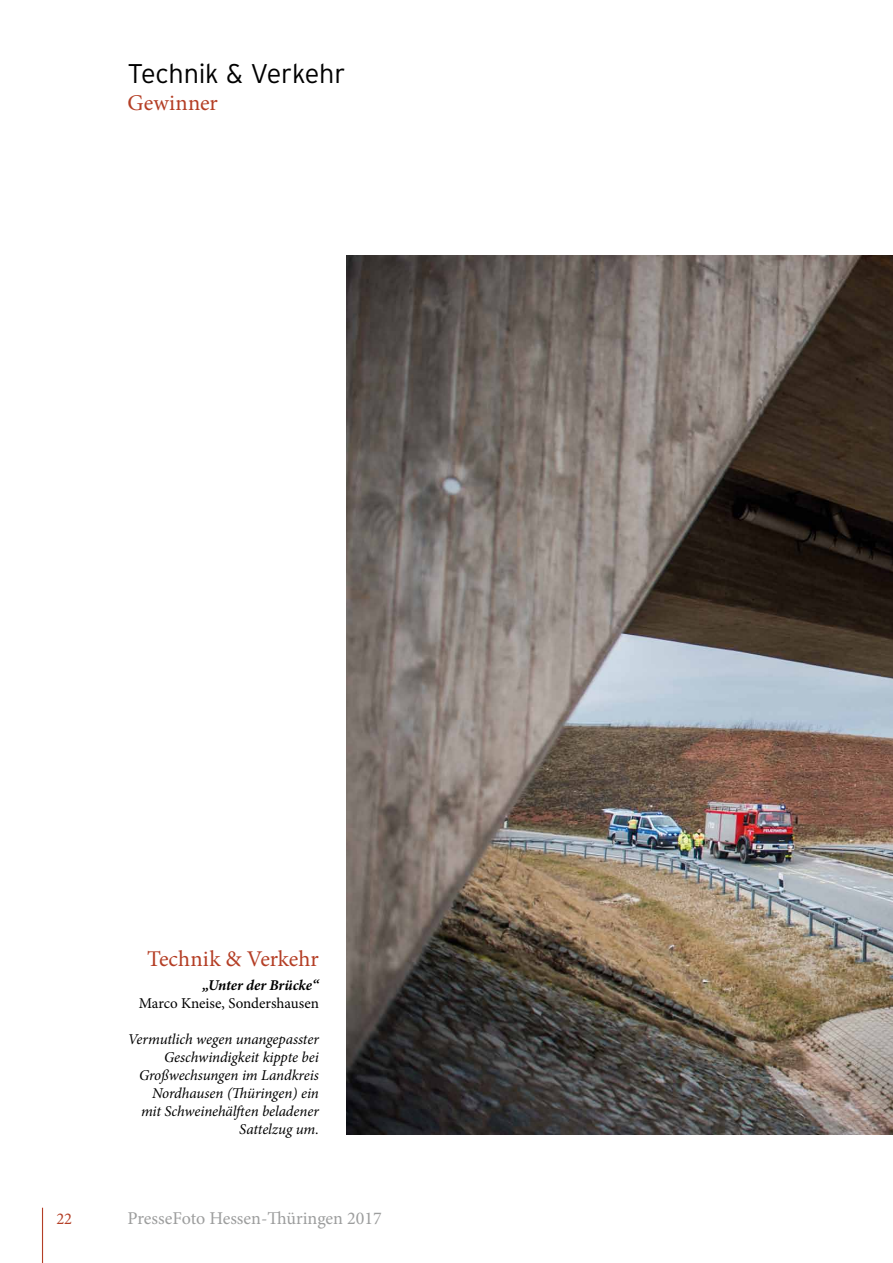
<style>
.page{position:relative;width:893px;height:1263px;background:#fff}
.page>*{position:absolute;margin:0;border:0;box-sizing:border-box;transform-origin:0 0}
.t1{font:300 27px "Interstate";letter-spacing:-.01em;color:#000}
.t2{font:22.5px "Minion Pro";color:#b43e25}
.t3{font:18px "Minion Pro";color:#9c9d9d}
.t4{font:16.5px "Minion Pro";color:#b43e25}
.t5{font:italic 15px/18px "Minion Pro";letter-spacing:-.01em;color:#000;text-align:right}
.t6{font:15px "Minion Pro";letter-spacing:-.005em;color:#000}
.t7{font:italic 700 15px "Minion Pro";letter-spacing:-.005em;color:#000}
</style>
<div class="page">
<hr style="left:42px;top:1208px;width:1px;height:55px;background:#b43e25">
<img style="left:347px;top:255px;width:546px;height:879px">
<h1 class="t1" style="left:128px;top:58px;width:219px">Technik &amp; Verkehr</h1>
<h2 class="t2" style="left:128px;top:87px;width:92px">Gewinner</h2>
<h2 class="t2" style="left:147px;top:943px;width:173px">Technik &amp; Verkehr</h2>
<p class="t7" style="left:202px;top:975px;width:118px">„Unter der Brücke“</p>
<p class="t6" style="left:139px;top:993px;width:182px">Marco Kneise, Sondershausen</p>
<p class="t5" style="left:128px;top:1030px;width:193px">Vermutlich wegen unangepasster<br>Geschwindigkeit kippte bei<br>Großwechsungen im Landkreis<br>Nordhausen (Thüringen) ein<br>mit Schweinehälften beladener<br>Sattelzug um.</p>
<p class="t4" style="left:56px;top:1208px;width:17px">22</p>
<p class="t3" style="left:128px;top:1206px;width:256px">PresseFoto Hessen-Thüringen 2017</p>
</div>
